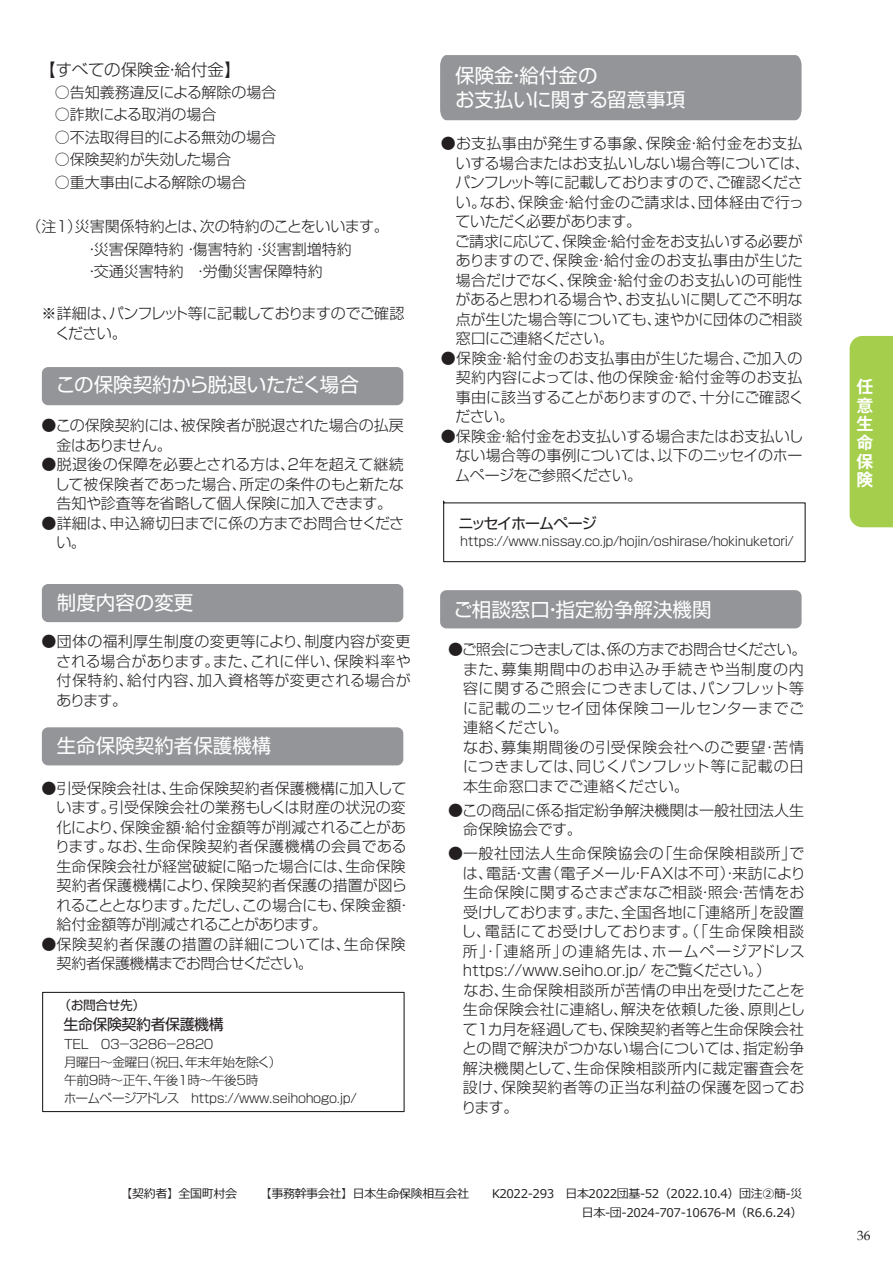
<style>
.page{position:relative;width:893px;height:1263px;background:#fff}
.page>*{position:absolute;margin:0;border:0;box-sizing:border-box;transform-origin:0 0}
.t1{font:19.5px/24px "Shin Go Pr 5";color:#fff}
.t2{font:700 16.95px/18.8px "Gothic MB101 Pr 5 De";color:#fff;text-align:justify}
.t3{font:300 16.5px "Shin Go Pr 5";color:#231f20}
.t4{font:300 15px/19.5px "Shin Go Pr 5";color:#231f20}
.t5{font:300 15px/19.5px "Shin Go Pr 5";letter-spacing:.025em;color:#231f20}
.t6{font:300 15px "Shin Go Pr 5";letter-spacing:.03em;color:#231f20}
.t7{font:300 15px "Shin Go Pr 5";letter-spacing:-.035em;color:#231f20}
.t8{font:300 15px/19.5px "Shin Go Pr 5";letter-spacing:-.04em;color:#231f20}
.t9{font:300 15px "Shin Go Pr 5";letter-spacing:.045em;color:#231f20}
.t10{font:300 15px "Shin Go Pr 5";letter-spacing:.065em;color:#231f20}
.t11{font:300 15px "Shin Go Pr 5";letter-spacing:.035em;color:#231f20}
.t12{font:300 15px "Shin Go Pr 5";letter-spacing:-.045em;color:#231f20}
.t13{font:15px "Shin Go Pr 5";letter-spacing:-.03em;color:#231f20}
.t14{font:15px "Shin Go Pr 5";letter-spacing:-.075em;color:#231f20}
.t15{font:13.5px "Book Antiqua";color:#231f20}
.t16{font:300 12.75px/18px "Shin Go Pr 5";letter-spacing:-.03em;color:#231f20}
.t17{font:12.75px "Shin Go Pr 5";letter-spacing:-.03em;color:#231f20}
.t18{font:12px/19.5px "Meiryo";letter-spacing:-.035em;color:#231f20;text-align:right}
</style>
<div class="page">
<div style="left:440px;top:590px;width:362px;height:38px;background:#939598;border-radius:6px"></div>
<div style="left:42px;top:367px;width:361px;height:38px;background:#939598;border-radius:6px"></div>
<div style="left:42px;top:584px;width:361px;height:38px;background:#939598;border-radius:6px"></div>
<div style="left:42px;top:727px;width:361px;height:38px;background:#939598;border-radius:6px"></div>
<div style="left:42px;top:992px;width:363px;height:120px;border:1px solid #231f20"></div>
<div style="left:440px;top:55px;width:362px;height:65px;background:#939598"></div>
<svg style="left:443px;top:500px;width:363px;height:63px"></svg>
<div style="left:850px;top:336px;width:43px;height:191px;background:#a4ce4c"></div>
<p class="t3" style="left:39px;top:56px;width:203px">【すべての保険金・給付金】</p>
<p class="t4" style="left:55px;top:81px;width:223px">○告知義務違反による解除の場合</p>
<p class="t4" style="left:55px;top:104px;width:163px">○詐欺による取消の場合</p>
<p class="t4" style="left:55px;top:126px;width:223px">○不法取得目的による無効の場合</p>
<p class="t4" style="left:55px;top:148px;width:178px">○保険契約が失効した場合</p>
<p class="t4" style="left:55px;top:171px;width:193px">○重大事由による解除の場合</p>
<p class="t4" style="left:26px;top:214px;width:364px;line-height:22.4px;text-align:center">（注１）災害関係特約とは、次の特約のことをいいます。　　 ・災害保障特約 ・傷害特約 ・災害割増特約<br>・交通災害特約　・労働災害保障特約</p>
<p class="t8" style="left:55px;top:302px;width:351px;text-indent:-14px">※詳細は、パンフレット等に記載しておりますのでご確認ください。</p>
<h1 class="t1" style="left:56px;top:371px;width:304px">この保険契約から脱退いただく場合</h1>
<p class="t4" style="left:56px;top:414px;width:349px;text-indent:-15px">●この保険契約には、被保険者が脱退された場合の払戻金はありません。</p>
<p class="t4" style="left:55px;top:453px;width:351px;text-align:justify;text-indent:-13px">●脱退後の保障を必要とされる方は、２年を超えて継続して被保険者であった場合、所定の条件のもと新たな告知や診査等を省略して個人保険に加入できます。</p>
<p class="t4" style="left:56px;top:512px;width:349px;text-indent:-15px">●詳細は、申込締切日までに係の方までお問合せください。</p>
<h1 class="t1" style="left:57px;top:589px;width:138px">制度内容の変更</h1>
<p class="t4" style="left:56px;top:630px;width:356px;text-align:justify;text-indent:-15px">●団体の福利厚生制度の変更等により、制度内容が変更される場合があります。また、これに伴い、保険料率や付保特約、給付内容、加入資格等が変更される場合があります。</p>
<h1 class="t1" style="left:57px;top:732px;width:216px">生命保険契約者保護機構</h1>
<p class="t4" style="left:55px;top:777px;width:358px;text-indent:-14px">●引受保険会社は、生命保険契約者保護機構に加入しています。引受保険会社の業務もしくは財産の状況の変化により、保険金額・給付金額等が削減されることがあります。なお、生命保険契約者保護機構の会員である生命保険会社が経営破綻に陥った場合には、生命保険契約者保護機構により、保険契約者保護の措置が図られることとなります。ただし、この場合にも、保険金額・給付金額等が削減されることがあります。</p>
<p class="t4" style="left:56px;top:933px;width:351px;text-indent:-15px">●保険契約者保護の措置の詳細については、生命保険契約者保護機構までお問合せください。</p>
<p class="t17" style="left:59px;top:994px;width:88px">（お問合せ先）</p>
<p class="t13" style="left:63px;top:1012px;width:162px">生命保険契約者保護機構</p>
<p class="t16" style="left:64px;top:1033px;width:294px">TEL　03－3286－2820<br>月曜日～金曜日（祝日、年末年始を除く）<br>午前9時～正午、午後1時～午後5時<br>ホームページアドレス　https://www.seihohogo.jp/</p>
<h1 class="t1" style="left:455px;top:62px;width:232px">保険金・給付金の<br>お支払いに関する留意事項</h1>
<p class="t5" style="left:441px;top:132px;width:363px">●お支払事由が発生する事象、保険金・給付金をお支払</p>
<p class="t4" style="left:456px;top:152px;width:356px">いする場合またはお支払いしない場合等については、</p>
<p class="t7" style="left:455px;top:170px;width:349px">パンフレット等に記載しておりますので、ご確認くださ</p>
<p class="t6" style="left:456px;top:190px;width:350px">い。なお、保険金・給付金のご請求は、団体経由で行っ</p>
<p class="t7" style="left:455px;top:209px;width:187px">ていただく必要があります。</p>
<p class="t4" style="left:441px;top:230px;width:363px">　ご請求に応じて、保険金・給付金をお支払いする必要が</p>
<p class="t5" style="left:456px;top:249px;width:348px">ありますので、保険金・給付金のお支払事由が生じた</p>
<p class="t6" style="left:456px;top:268px;width:348px">場合だけでなく、保険金・給付金のお支払いの可能性</p>
<p class="t4" style="left:455px;top:288px;width:349px">があると思われる場合や、お支払いに関してご不明な</p>
<p class="t4" style="left:456px;top:308px;width:348px">点が生じた場合等についても、速やかに団体のご相談</p>
<p class="t12" style="left:456px;top:326px;width:160px">窓口にご連絡ください。</p>
<p class="t4" style="left:455px;top:347px;width:350px;text-align:justify;text-indent:-15px">●保険金・給付金のお支払事由が生じた場合、ご加入の契約内容によっては、他の保険金・給付金等のお支払事由に該当することがありますので、十分にご確認ください。</p>
<p class="t4" style="left:455px;top:425px;width:350px;text-align:justify;text-indent:-15px">●保険金・給付金をお支払いする場合またはお支払いしない場合等の事例については、以下のニッセイのホームページをご参照ください。</p>
<p class="t14" style="left:458px;top:511px;width:140px">ニッセイホームページ</p>
<p class="t16" style="left:460px;top:531px;width:335px">https://www.nissay.co.jp/hojin/oshirase/hokinuketori/</p>
<h1 class="t1" style="left:453px;top:596px;width:260px">ご相談窓口・指定紛争解決機関</h1>
<p class="t5" style="left:463px;top:638px;width:345px;text-indent:-15px">●ご照会につきましては、係の方までお問合せください。また、募集期間中のお申込み手続きや当制度の内容に関するご照会につきましては、パンフレット等に記載のニッセイ団体保険コールセンターまでご連絡ください。<br>なお、募集期間後の引受保険会社へのご要望・苦情につきましては、同じくパンフレット等に記載の日本生命窓口までご連絡ください。</p>
<p class="t4" style="left:463px;top:799px;width:343px;text-indent:-15px">●この商品に係る指定紛争解決機関は一般社団法人生命保険協会です。</p>
<p class="t6" style="left:448px;top:841px;width:358px">●一般社団法人生命保険協会の「生命保険相談所」で</p>
<p class="t4" style="left:463px;top:862px;width:344px">は、電話・文書（電子メール・ＦＡＸは不可）・来訪により</p>
<p class="t4" style="left:463px;top:881px;width:343px">生命保険に関するさまざまなご相談・照会・苦情をお</p>
<p class="t4" style="left:463px;top:901px;width:343px">受けしております。また、全国各地に「連絡所」を設置</p>
<p class="t9" style="left:461px;top:919px;width:344px">し、電話にてお受けしております。（「生命保険相談</p>
<p class="t10" style="left:463px;top:939px;width:343px">所」・「連絡所」の連絡先は、ホームページアドレス</p>
<p class="t4" style="left:463px;top:959px;width:310px">https://www.seiho.or.jp/ をご覧ください。）</p>
<p class="t6" style="left:448px;top:978px;width:358px">　なお、生命保険相談所が苦情の申出を受けたことを</p>
<p class="t4" style="left:463px;top:998px;width:344px">生命保険会社に連絡し、解決を依頼した後、原則とし</p>
<p class="t4" style="left:463px;top:1018px;width:343px">て１カ月を経過しても、保険契約者等と生命保険会社</p>
<p class="t4" style="left:462px;top:1037px;width:344px">との間で解決がつかない場合については、指定紛争</p>
<p class="t11" style="left:463px;top:1056px;width:343px">解決機関として、生命保険相談所内に裁定審査会を</p>
<p class="t6" style="left:463px;top:1075px;width:343px">設け、保険契約者等の正当な利益の保護を図ってお</p>
<p class="t4" style="left:462px;top:1096px;width:58px">ります。</p>
<p class="t18" style="left:121px;top:1184px;width:683px">【契約者】全国町村会　　【事務幹事会社】日本生命保険相互会社　　K2022-293　日本2022団基-52（2022.10.4）団注②簡-災日本-団-2024-707-10676-M（R6.6.24）</p>
<p class="t2" style="left:856px;top:376px;width:18px">任意生命保険</p>
<p class="t15" style="left:857px;top:1226px;width:15px">36</p>
</div>
